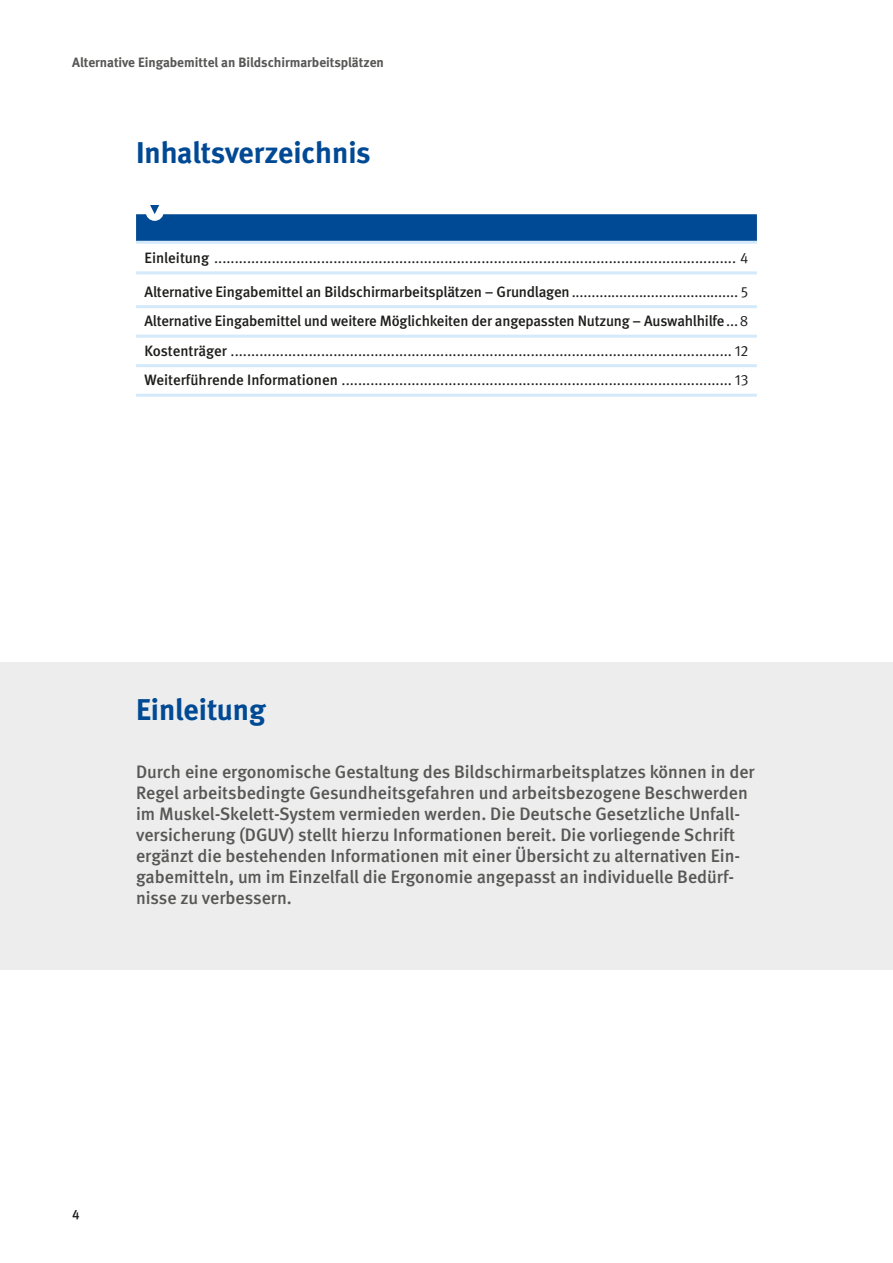
<style>
.page{position:relative;width:893px;height:1263px;background:#fff}
.page>*{position:absolute;margin:0;border:0;box-sizing:border-box;transform-origin:0 0}
._01_Überschriften_D_-_Überschrift_schwarz{font:700 30px "DGUV Meta";color:#004994}
._02_Fließtext_Anleser{font:500 18px/21px "DGUV Meta";color:#575756}
.t1{font:15px "DGUV Meta";color:#1d1d1b}
.t2{font:500 15px "DGUV Meta";letter-spacing:-.01em;color:#1d1d1b}
.t3{font:700 13.5px "DGUV Meta";color:#575756}
.t4{font:500 13.5px "DGUV Meta";color:#1d1d1b}
.s1{font-weight:500}
.s2{font-weight:400}
</style>
<div class="page">
<div style="left:0;top:662px;width:893px;height:308px;background:#ededed"></div>
<div style="left:136px;top:214px;width:621px;height:27px;background:#004994"></div>
<hr style="left:136px;top:241px;width:621px;height:3px;background:#d4eafa">
<hr style="left:136px;top:271px;width:621px;height:3px;background:#d4eafa">
<hr style="left:136px;top:305px;width:621px;height:3px;background:#d4eafa">
<hr style="left:136px;top:335px;width:621px;height:3px;background:#d4eafa">
<hr style="left:136px;top:364px;width:621px;height:3px;background:#d4eafa">
<hr style="left:136px;top:394px;width:621px;height:3px;background:#d4eafa">
<div style="left:146px;top:203px;width:18px;height:18px;background:#fff;border-radius:50%"></div>
<svg style="left:150px;top:205px;width:9px;height:9px"></svg>
<p class="t3" style="left:72px;top:54px;width:313px">Alternative Eingabemittel an Bildschirmarbeitsplätzen</p>
<h1 class="_01_Überschriften_D_-_Überschrift_schwarz" style="left:136px;top:135px;width:236px">Inhaltsverzeichnis</h1>
<p class="t1" style="left:145px;top:249px;width:605px"><span class="s1">Einleitung</span> ............................................................................................................................... 4</p>
<p class="t2" style="left:145px;top:283px;width:605px">Alternative Eingabemittel an Bildschirmarbeitsplätzen – Grundlagen<span class="s2">.......................................... 5</span></p>
<p class="t2" style="left:145px;top:312px;width:605px">Alternative Eingabemittel und weitere Möglichkeiten der angepassten Nutzung – Auswahlhilfe<span class="s2">...8</span></p>
<p class="t1" style="left:145px;top:342px;width:605px"><span class="s1">Kostenträger</span> .......................................................................................................................... 12</p>
<p class="t1" style="left:145px;top:371px;width:605px"><span class="s1">Weiterführende Informationen</span> ............................................................................................... 13</p>
<h1 class="_01_Überschriften_D_-_Überschrift_schwarz" style="left:136px;top:692px;width:131px">Einleitung</h1>
<p class="_02_Fließtext_Anleser" style="left:136px;top:761px;width:620px">Durch eine ergonomische Gestaltung des Bildschirmarbeitsplatzes können in der Regel arbeitsbedingte Gesundheitsgefahren und arbeitsbezogene Beschwerden im Muskel-Skelett-System vermieden werden. Die Deutsche Gesetzliche Unfall&shy;versicherung (DGUV) stellt hierzu Informationen bereit. Die vorliegende Schrift ergänzt die bestehenden Informationen mit einer Übersicht zu alternativen Ein&shy;gabemitteln, um im Einzelfall die Ergonomie angepasst an individuelle Bedürf&shy;nisse zu verbessern.</p>
<p class="t4" style="left:72px;top:1207px;width:9px">4</p>
</div>
